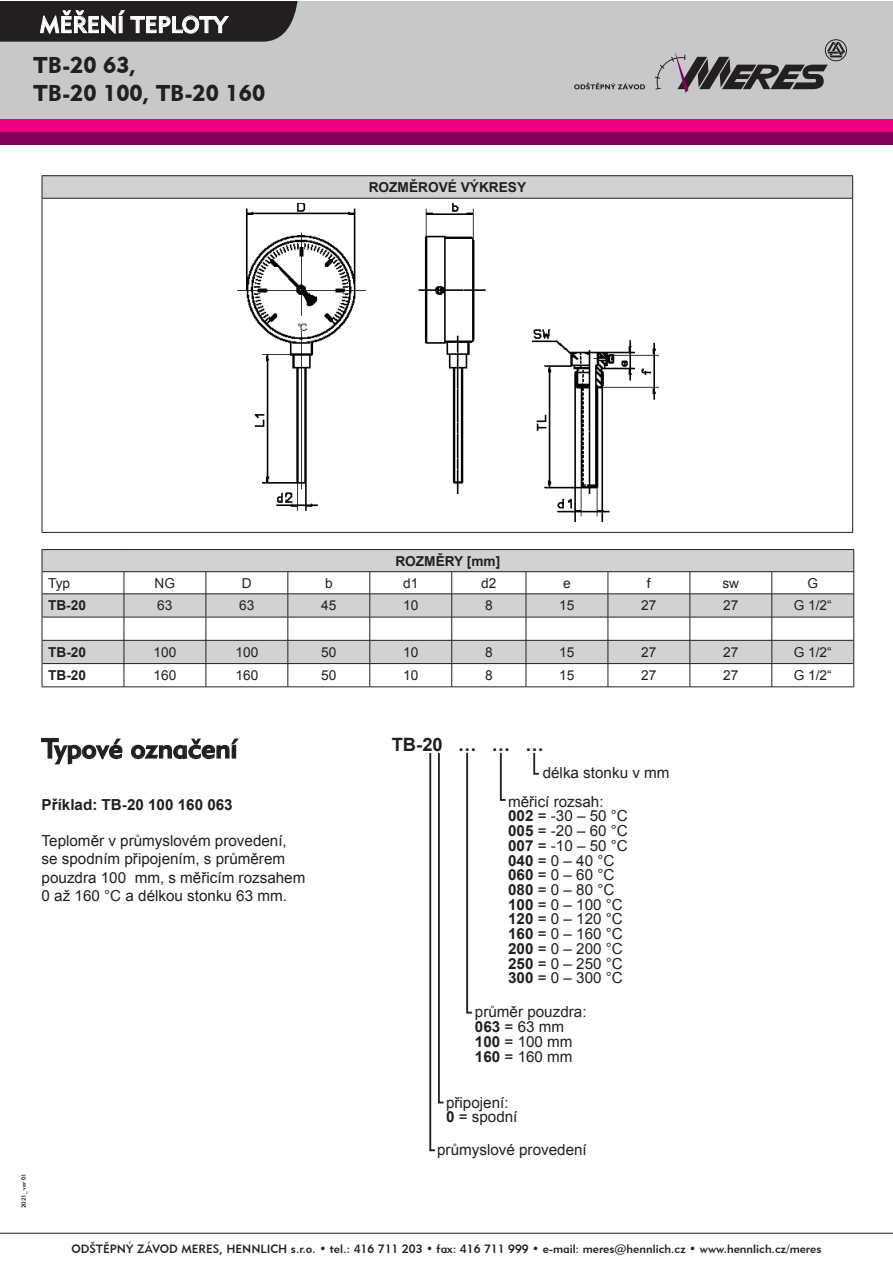
<style>
.page{position:relative;width:893px;height:1263px;background:#fff}
.page>*{position:absolute;margin:0;border:0;box-sizing:border-box;transform-origin:0 0}
.t1{font:27.45px "Geometric 415 CE Medium A";color:#231f20}
.t2{font:22.8px/27.5px "Geometric 415 CE Black A";color:#231f20}
.t3{font:22.8px "Geometric 415 CE Medium A";color:#fff}
.t4{font:700 18.45px "Arial";color:#231f20}
.t5{font:15.15px/14.7px "Arial";color:#231f20}
.t6{font:700 15.15px "Arial";color:#231f20}
.t7{font:13.65px "Arial";color:#231f20}
.t8{font:700 13.65px "Arial";color:#231f20}
.t9{font:12px "Geometric 415 CE Medium A";color:#231f20}
.t10{font:6px "Geometric 415 CE Medium A";color:#231f20}
.s1{font-weight:700}
</style>
<div class="page">
<hr style="left:0;top:1233px;width:893px;height:1px;background:#231f20">
<div style="left:0;top:1px;width:893px;height:118px;background:#c7c8ca"></div>
<svg style="left:574px;top:83px;width:71px;height:6px"></svg>
<svg style="left:654px;top:42px;width:191px;height:51px"></svg>
<div style="left:825px;top:39px;width:22px;height:22px;border:1px solid #231f20;border-radius:50%"></div>
<div style="left:0;top:119px;width:893px;height:13px;background:#ed0280"></div>
<div style="left:0;top:132px;width:893px;height:13px;background:#85015e"></div>
<div style="left:42px;top:176px;width:811px;height:22px;background:#d1d2d4"></div>
<hr style="left:42px;top:198px;width:810px;height:1px;background:#231f20">
<hr style="left:42px;top:198px;width:1px;height:334px;background:#231f20">
<hr style="left:852px;top:198px;width:1px;height:334px;background:#231f20">
<hr style="left:42px;top:532px;width:811px;height:1px;background:#231f20">
<hr style="left:42px;top:175px;width:811px;height:1px;background:#231f20">
<svg style="left:42px;top:176px;width:1px;height:22px"></svg>
<svg style="left:852px;top:176px;width:1px;height:22px"></svg>
<img style="left:237px;top:204px;width:422px;height:317px">
<svg style="left:41px;top:738px;width:82px;height:27px"></svg>
<svg style="left:131px;top:738px;width:108px;height:22px"></svg>
<svg style="left:43px;top:550px;width:810px;height:113px;fill:#d1d2d4"></svg>
<hr style="left:42px;top:686px;width:812px;height:1px;background:#231f20">
<hr style="left:42px;top:549px;width:82px;height:1px;background:#231f20">
<svg style="left:42px;top:550px;width:1px;height:136px"></svg>
<hr style="left:124px;top:549px;width:730px;height:1px;background:#231f20">
<svg style="left:853px;top:550px;width:1px;height:136px"></svg>
<hr style="left:42px;top:571px;width:812px;height:1px;background:#231f20">
<hr style="left:42px;top:594px;width:164px;height:1px;background:#231f20">
<hr style="left:206px;top:594px;width:82px;height:1px;background:#231f20">
<hr style="left:288px;top:594px;width:82px;height:1px;background:#231f20">
<hr style="left:370px;top:594px;width:82px;height:1px;background:#231f20">
<hr style="left:452px;top:594px;width:74px;height:1px;background:#231f20">
<hr style="left:526px;top:594px;width:82px;height:1px;background:#231f20">
<hr style="left:608px;top:594px;width:82px;height:1px;background:#231f20">
<hr style="left:690px;top:594px;width:82px;height:1px;background:#231f20">
<hr style="left:772px;top:594px;width:81px;height:1px;background:#231f20">
<hr style="left:42px;top:617px;width:164px;height:1px;background:#231f20">
<hr style="left:206px;top:617px;width:82px;height:1px;background:#231f20">
<hr style="left:288px;top:617px;width:82px;height:1px;background:#231f20">
<hr style="left:370px;top:617px;width:82px;height:1px;background:#231f20">
<hr style="left:452px;top:617px;width:74px;height:1px;background:#231f20">
<hr style="left:526px;top:617px;width:82px;height:1px;background:#231f20">
<hr style="left:608px;top:617px;width:82px;height:1px;background:#231f20">
<hr style="left:690px;top:617px;width:82px;height:1px;background:#231f20">
<hr style="left:772px;top:617px;width:81px;height:1px;background:#231f20">
<hr style="left:42px;top:640px;width:164px;height:1px;background:#231f20">
<hr style="left:206px;top:640px;width:82px;height:1px;background:#231f20">
<hr style="left:288px;top:640px;width:82px;height:1px;background:#231f20">
<hr style="left:370px;top:640px;width:82px;height:1px;background:#231f20">
<hr style="left:452px;top:640px;width:74px;height:1px;background:#231f20">
<hr style="left:526px;top:640px;width:82px;height:1px;background:#231f20">
<hr style="left:608px;top:640px;width:82px;height:1px;background:#231f20">
<hr style="left:690px;top:640px;width:82px;height:1px;background:#231f20">
<hr style="left:772px;top:640px;width:81px;height:1px;background:#231f20">
<hr style="left:42px;top:663px;width:164px;height:1px;background:#231f20">
<svg style="left:124px;top:572px;width:1px;height:114px"></svg>
<hr style="left:206px;top:663px;width:82px;height:1px;background:#231f20">
<svg style="left:206px;top:572px;width:1px;height:114px"></svg>
<hr style="left:288px;top:663px;width:82px;height:1px;background:#231f20">
<svg style="left:288px;top:572px;width:1px;height:114px"></svg>
<hr style="left:370px;top:663px;width:82px;height:1px;background:#231f20">
<svg style="left:370px;top:572px;width:1px;height:114px"></svg>
<hr style="left:452px;top:663px;width:74px;height:1px;background:#231f20">
<svg style="left:451px;top:572px;width:1px;height:114px"></svg>
<hr style="left:526px;top:663px;width:82px;height:1px;background:#231f20">
<svg style="left:526px;top:572px;width:1px;height:114px"></svg>
<hr style="left:608px;top:663px;width:82px;height:1px;background:#231f20">
<svg style="left:608px;top:572px;width:1px;height:114px"></svg>
<hr style="left:690px;top:663px;width:82px;height:1px;background:#231f20">
<svg style="left:690px;top:572px;width:1px;height:114px"></svg>
<hr style="left:772px;top:663px;width:81px;height:1px;background:#231f20">
<svg style="left:772px;top:572px;width:1px;height:114px"></svg>
<svg style="left:0;top:1px;width:298px;height:41px;background:#3b3738"></svg>
<svg style="left:499px;top:752px;width:7px;height:49px"></svg>
<svg style="left:466px;top:752px;width:6px;height:262px"></svg>
<svg style="left:429px;top:752px;width:15px;height:400px"></svg>
<svg style="left:533px;top:752px;width:6px;height:23px"></svg>
<h2 class="t3" style="left:40px;top:11px;width:189px">MÌØENÍ TEPLOTY</h2>
<h2 class="t3" style="left:145px;top:11px;width:61px">LAKU</h2>
<h2 class="t2" style="left:34px;top:51px;width:233px">TB-20 63,<br>TB-20 100, TB-20 160</h2>
<p class="t8" style="left:369px;top:178px;width:159px">ROZMĚROVÉ VÝKRESY</p>
<p class="t8" style="left:395px;top:552px;width:106px">ROZMĚRY [mm]</p>
<p class="t7" style="left:48px;top:574px;width:24px">Typ</p>
<p class="t7" style="left:155px;top:574px;width:22px">NG</p>
<p class="t7" style="left:242px;top:574px;width:11px">D</p>
<p class="t7" style="left:325px;top:574px;width:9px">b</p>
<p class="t7" style="left:403px;top:574px;width:17px">d1</p>
<p class="t7" style="left:481px;top:574px;width:17px">d2</p>
<p class="t7" style="left:563px;top:574px;width:9px">e</p>
<p class="t7" style="left:647px;top:574px;width:5px">f</p>
<p class="t7" style="left:722px;top:574px;width:18px">sw</p>
<p class="t7" style="left:807px;top:574px;width:12px">G</p>
<p class="t8" style="left:48px;top:597px;width:40px">TB-20</p>
<p class="t7" style="left:157px;top:597px;width:17px">63</p>
<p class="t7" style="left:239px;top:597px;width:17px">63</p>
<p class="t7" style="left:321px;top:597px;width:17px">45</p>
<p class="t7" style="left:403px;top:597px;width:17px">10</p>
<p class="t7" style="left:485px;top:597px;width:9px">8</p>
<p class="t7" style="left:559px;top:597px;width:17px">15</p>
<p class="t7" style="left:641px;top:597px;width:17px">27</p>
<p class="t7" style="left:723px;top:597px;width:17px">27</p>
<p class="t7" style="left:794px;top:597px;width:40px">G 1/2“</p>
<p class="t8" style="left:48px;top:643px;width:40px">TB-20</p>
<p class="t7" style="left:153px;top:643px;width:24px">100</p>
<p class="t7" style="left:235px;top:643px;width:24px">100</p>
<p class="t7" style="left:321px;top:643px;width:17px">50</p>
<p class="t7" style="left:403px;top:643px;width:17px">10</p>
<p class="t7" style="left:485px;top:643px;width:9px">8</p>
<p class="t7" style="left:559px;top:643px;width:17px">15</p>
<p class="t7" style="left:641px;top:643px;width:17px">27</p>
<p class="t7" style="left:723px;top:643px;width:17px">27</p>
<p class="t7" style="left:794px;top:643px;width:40px">G 1/2“</p>
<p class="t8" style="left:48px;top:666px;width:40px">TB-20</p>
<p class="t7" style="left:153px;top:666px;width:24px">160</p>
<p class="t7" style="left:235px;top:666px;width:24px">160</p>
<p class="t7" style="left:321px;top:666px;width:17px">50</p>
<p class="t7" style="left:403px;top:666px;width:17px">10</p>
<p class="t7" style="left:485px;top:666px;width:9px">8</p>
<p class="t7" style="left:559px;top:666px;width:17px">15</p>
<p class="t7" style="left:641px;top:666px;width:17px">27</p>
<p class="t7" style="left:723px;top:666px;width:17px">27</p>
<p class="t7" style="left:794px;top:666px;width:40px">G 1/2“</p>
<p class="t10" style="left:20px;top:1208px;width:36px;rotate:-90deg">2021_ ver 01</p>
<h1 class="t1" style="left:42px;top:731px;width:197px">Typové oznaèení</h1>
<p class="t6" style="left:42px;top:794px;width:193px">Příklad: TB-20 100 160 063</p>
<p class="t5" style="left:42px;top:832px;width:265px;line-height:18.3px">Teploměr v průmyslovém provedení, se spodním připojením, s průměrem pouzdra 100 mm, s měřicím rozsahem 0 až 160 °C a délkou stonku 63 mm.</p>
<p class="t4" style="left:392px;top:732px;width:154px">TB-20 … … …</p>
<p class="t5" style="left:543px;top:765px;width:128px">délka stonku v mm</p>
<p class="t5" style="left:508px;top:794px;width:121px">měřicí rozsah:<br><span class="s1">002</span> = -30 – 50 °C<br><span class="s1">005</span> = -20 – 60 °C<br><span class="s1">007</span> = -10 – 50 °C<br><span class="s1">040</span> = 0 – 40 °C<br><span class="s1">060</span> = 0 – 60 °C<br><span class="s1">080</span> = 0 – 80 °C<br><span class="s1">100</span> = 0 – 100 °C<br><span class="s1">120</span> = 0 – 120 °C<br><span class="s1">160</span> = 0 – 160 °C<br><span class="s1">200</span> = 0 – 200 °C<br><span class="s1">250</span> = 0 – 250 °C<br><span class="s1">300</span> = 0 – 300 °C</p>
<p class="t5" style="left:475px;top:1005px;width:113px">průměr pouzdra:<br><span class="s1">063</span> = 63 mm<br><span class="s1">100</span> = 100 mm<br><span class="s1">160</span> = 160 mm</p>
<p class="t5" style="left:446px;top:1095px;width:73px">připojení:<br><span class="s1">0</span> = spodní</p>
<p class="t5" style="left:437px;top:1142px;width:151px">průmyslové provedení</p>
<p class="t9" style="left:71px;top:1241px;width:752px">ODŠTĚPNÝ ZÁVOD MERES, HENNLICH s.r.o. • tel.: 416 711 203 • fax: 416 711 999 • e-mail: meres@hennlich.cz • www.hennlich.cz/meres</p>
</div>
